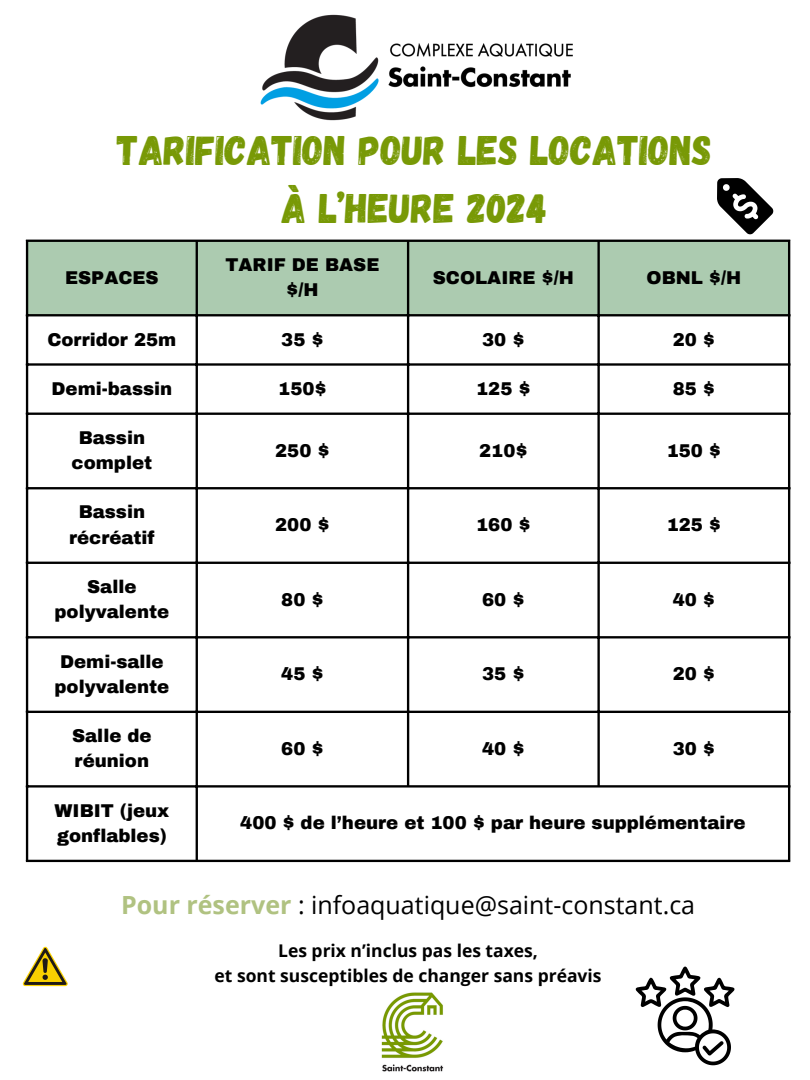
<style>
.page{position:relative;width:810px;height:1080px;background:#fff}
.page>*{position:absolute;margin:0;border:0;box-sizing:border-box;transform-origin:0 0}
.t1{font:41.25px "Gagalin";color:#789906}
.t2{font:25px "Open Sans";color:#000}
.t3{font:900 18.12px/25.3px "Archivo";color:#000;text-align:center}
.t4{font:700 17.5px "Open Sans";color:#000}
.s1{font-weight:700;color:#b0c281}
</style>
<div class="page">
<img style="left:381px;top:992px;width:63px;height:80px">
<div style="left:28px;top:242px;width:760px;height:72px;background:#accbb0"></div>
<svg style="left:198px;top:415px;width:590px;height:445px"></svg>
<hr style="left:26px;top:242px;width:2px;height:618px;background:#000">
<hr style="left:196px;top:242px;width:2px;height:618px;background:#000">
<hr style="left:407px;top:242px;width:2px;height:543px;background:#000">
<hr style="left:597px;top:242px;width:3px;height:543px;background:#000">
<hr style="left:788px;top:242px;width:2px;height:618px;background:#000">
<hr style="left:26px;top:240px;width:764px;height:2px;background:#000">
<hr style="left:26px;top:314px;width:764px;height:2px;background:#000">
<hr style="left:26px;top:363px;width:764px;height:3px;background:#000">
<hr style="left:26px;top:413px;width:764px;height:2px;background:#000">
<hr style="left:26px;top:487px;width:764px;height:2px;background:#000">
<hr style="left:26px;top:562px;width:764px;height:2px;background:#000">
<hr style="left:26px;top:636px;width:764px;height:2px;background:#000">
<hr style="left:26px;top:711px;width:764px;height:2px;background:#000">
<hr style="left:26px;top:785px;width:764px;height:3px;background:#000">
<hr style="left:26px;top:860px;width:764px;height:2px;background:#000">
<svg style="left:23px;top:947px;width:45px;height:39px"></svg>
<svg style="left:717px;top:178px;width:56px;height:56px"></svg>
<svg style="left:636px;top:967px;width:99px;height:98px"></svg>
<img style="left:260px;top:14px;width:313px;height:107px">
<p class="t1" style="left:117px;top:124px;width:596px">TARIFICATION POUR LES LOCATIONS</p>
<p class="t1" style="left:282px;top:182px;width:267px">À L’HEURE 2024</p>
<p class="t3" style="left:65px;top:265px;width:95px">ESPACES</p>
<p class="t3" style="left:225px;top:252px;width:156px">TARIF DE BASE $/H</p>
<p class="t3" style="left:433px;top:265px;width:142px">SCOLAIRE $/H</p>
<p class="t3" style="left:647px;top:265px;width:96px">OBNL $/H</p>
<p class="t3" style="left:47px;top:327px;width:130px">Corridor 25m</p>
<p class="t3" style="left:281px;top:327px;width:44px">35 $</p>
<p class="t3" style="left:482px;top:327px;width:44px">30 $</p>
<p class="t3" style="left:673px;top:327px;width:44px">20 $</p>
<p class="t3" style="left:52px;top:376px;width:122px">Demi-bassin</p>
<p class="t3" style="left:278px;top:376px;width:50px">150$</p>
<p class="t3" style="left:476px;top:376px;width:56px">125 $</p>
<p class="t3" style="left:673px;top:376px;width:44px">85 $</p>
<p class="t3" style="left:72px;top:425px;width:82px">Bassin complet</p>
<p class="t3" style="left:275px;top:438px;width:56px">250 $</p>
<p class="t3" style="left:479px;top:438px;width:50px">210$</p>
<p class="t3" style="left:667px;top:438px;width:56px">150 $</p>
<p class="t3" style="left:69px;top:500px;width:87px">Bassin récréatif</p>
<p class="t3" style="left:55px;top:574px;width:116px">Salle polyvalente</p>
<p class="t3" style="left:55px;top:649px;width:116px">Demi-salle polyvalente</p>
<p class="t3" style="left:72px;top:723px;width:81px;text-align:left">Salle de réunion</p>
<p class="t3" style="left:55px;top:798px;width:116px;text-align:left">WIBIT (jeux gonflables)</p>
<p class="t3" style="left:275px;top:512px;width:56px">200 $</p>
<p class="t3" style="left:476px;top:512px;width:56px">160 $</p>
<p class="t3" style="left:667px;top:512px;width:56px">125 $</p>
<p class="t3" style="left:281px;top:587px;width:44px">80 $</p>
<p class="t3" style="left:482px;top:587px;width:44px">60 $</p>
<p class="t3" style="left:673px;top:587px;width:44px">40 $</p>
<p class="t3" style="left:281px;top:661px;width:44px">45 $</p>
<p class="t3" style="left:482px;top:661px;width:44px">35 $</p>
<p class="t3" style="left:673px;top:661px;width:44px">20 $</p>
<p class="t3" style="left:281px;top:736px;width:44px">60 $</p>
<p class="t3" style="left:482px;top:736px;width:44px">40 $</p>
<p class="t3" style="left:673px;top:736px;width:44px">30 $</p>
<p class="t3" style="left:240px;top:811px;width:507px">400 $ de l’heure et 100 $ par heure supplémentaire</p>
<p class="t2" style="left:121px;top:887px;width:576px"><span class="s1">Pour réserver</span> : infoaquatique@saint-constant.ca</p>
<p class="t4" style="left:278px;top:939px;width:261px">Les prix n’inclus pas les taxes,</p>
<p class="t4" style="left:215px;top:963px;width:389px">et sont susceptibles de changer sans préavis</p>
</div>
